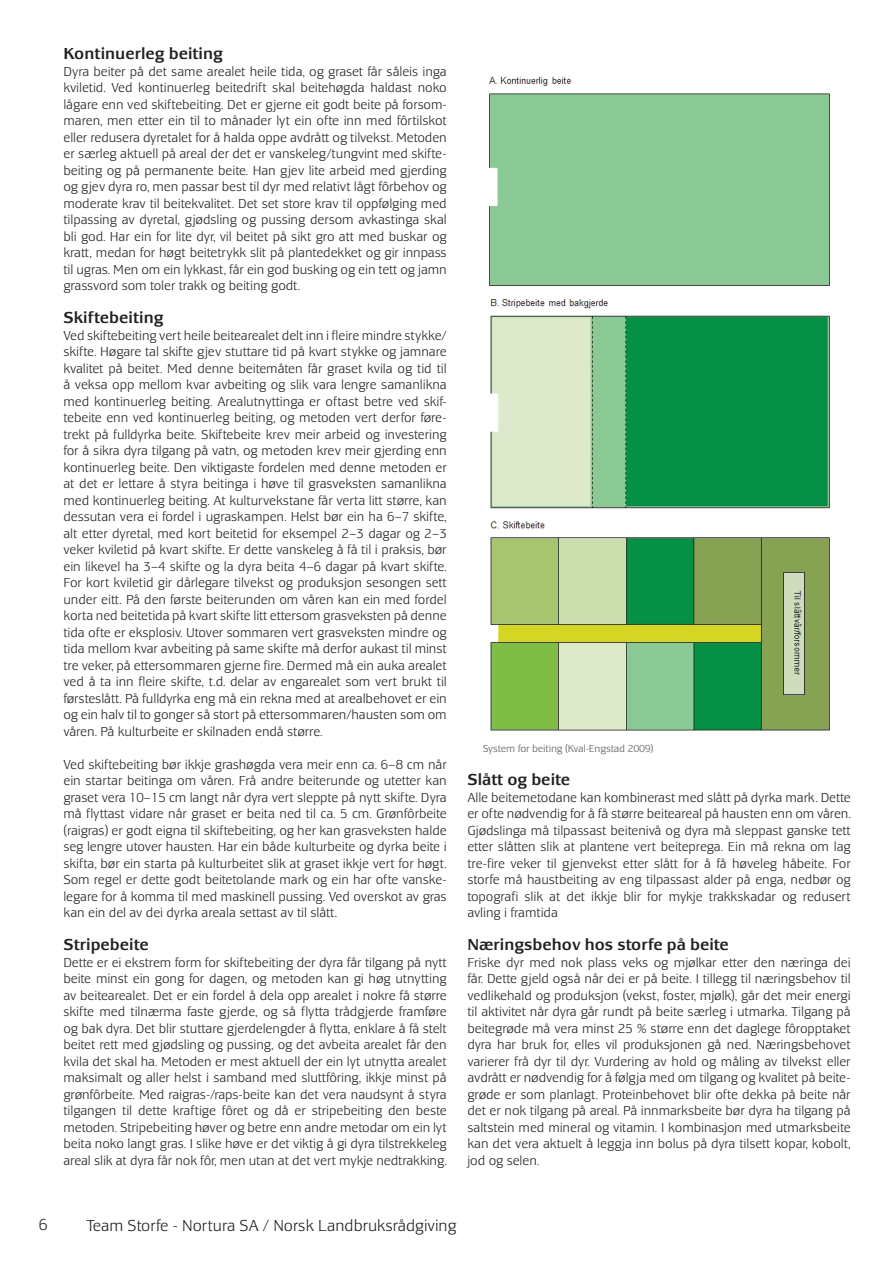
<style>
.page{position:relative;width:893px;height:1263px;background:#fff}
.page>*{position:absolute;margin:0;border:0;box-sizing:border-box;transform-origin:0 0}
.t1{font:16.5px "Lesmore Medium TF";letter-spacing:.04em;color:#231f20}
.t2{font:16.5px "Lesmore Light TF";letter-spacing:.04em;color:#231f20}
.t3{font:13.5px/16.5px "Lesmore Light TF";letter-spacing:.04em;color:#231f20;text-align:justify}
.t4{font:10.5px "Lesmore Light TF";letter-spacing:.04em;color:#55565a}
</style>
<div class="page">
<img style="left:488px;top:76px;width:342px;height:655px">
<p class="t1" style="left:64px;top:44px;width:160px">Kontinuerleg beiting</p>
<p class="t3" style="left:64px;top:63px;width:384px">Dyra beiter på det same arealet heile tida, og graset får såleis inga kviletid. Ved kontinuerleg beitedrift skal beitehøgda haldast noko lågare enn ved skiftebeiting. Det er gjerne eit godt beite på forsom&shy;maren, men etter ein til to månader lyt ein ofte inn med fôrtilskot eller redusera dyretalet for å halda oppe avdrått og tilvekst. Metoden er særleg aktuell på areal der det er vanskeleg/tungvint med skifte&shy;beiting og på permanente beite. Han gjev lite arbeid med gjerding og gjev dyra ro, men passar best til dyr med relativt lågt fôrbehov og moderate krav til beitekvalitet. Det set store krav til oppfølging med tilpassing av dyretal, gjødsling og pussing dersom avkastinga skal bli god. Har ein for lite dyr, vil beitet på sikt gro att med buskar og kratt, medan for høgt beitetrykk slit på plantedekket og gir innpass til ugras. Men om ein lykkast, får ein god busking og ein tett og jamn grassvord som toler trakk og beiting godt.</p>
<p class="t1" style="left:64px;top:308px;width:101px">Skiftebeiting</p>
<p class="t3" style="left:64px;top:327px;width:384px">Ved skiftebeiting vert heile beitearealet delt inn i fleire mindre stykke/ skifte. Høgare tal skifte gjev stuttare tid på kvart stykke og jamnare kvalitet på beitet. Med denne beitemåten får graset kvila og tid til å veksa opp mellom kvar avbeiting og slik vara lengre samanlikna med kontinuerleg beiting. Arealutnyttinga er oftast betre ved skif&shy;tebeite enn ved kontinuerleg beiting, og metoden vert derfor føre&shy;trekt på fulldyrka beite. Skiftebeite krev meir arbeid og investering for å sikra dyra tilgang på vatn, og metoden krev meir gjerding enn kontinuerleg beite. Den viktigaste fordelen med denne metoden er at det er lettare å styra beitinga i høve til grasveksten samanlikna med kontinuerleg beiting. At kulturvekstane får verta litt større, kan dessutan vera ei fordel i ugraskampen. Helst bør ein ha 6–7 skifte, alt etter dyretal, med kort beitetid for eksempel 2–3 dagar og 2–3 veker kviletid på kvart skifte. Er dette vanskeleg å få til i praksis, bør ein likevel ha 3–4 skifte og la dyra beita 4–6 dagar på kvart skifte.<br>For kort kviletid gir dårlegare tilvekst og produksjon sesongen sett under eitt. På den første beiterunden om våren kan ein med fordel korta ned beitetida på kvart skifte litt ettersom grasveksten på denne tida ofte er eksplosiv. Utover sommaren vert grasveksten mindre og tida mellom kvar avbeiting på same skifte må derfor aukast til minst tre veker, på ettersommaren gjerne fire. Dermed må ein auka arealet ved å ta inn fleire skifte, t.d. delar av engarealet som vert brukt til førsteslått. På fulldyrka eng må ein rekna med at arealbehovet er ein og ein halv til to gonger så stort på ettersommaren/hausten som om våren. På kulturbeite er skilnaden endå større.</p>
<p class="t3" style="left:64px;top:756px;width:384px">Ved skiftebeiting bør ikkje grashøgda vera meir enn ca. 6–8 cm når ein startar beitinga om våren. Frå andre beiterunde og utetter kan graset vera 10–15 cm langt når dyra vert sleppte på nytt skifte. Dyra må flyttast vidare når graset er beita ned til ca. 5 cm. Grønfôrbeite (raigras) er godt eigna til skiftebeiting, og her kan grasveksten halde seg lengre utover hausten. Har ein både kulturbeite og dyrka beite i skifta, bør ein starta på kulturbeitet slik at graset ikkje vert for høgt.<br>Som regel er dette godt beitetolande mark og ein har ofte vanske&shy;legare for å komma til med maskinell pussing. Ved overskot av gras kan ein del av dei dyrka areala settast av til slått.</p>
<p class="t1" style="left:64px;top:935px;width:86px">Stripebeite</p>
<p class="t3" style="left:64px;top:954px;width:384px">Dette er ei ekstrem form for skiftebeiting der dyra får tilgang på nytt beite minst ein gong for dagen, og metoden kan gi høg utnytting av beitearealet. Det er ein fordel å dela opp arealet i nokre få større skifte med tilnærma faste gjerde, og så flytta trådgjerde framføre og bak dyra. Det blir stuttare gjerdelengder å flytta, enklare å få stelt beitet rett med gjødsling og pussing, og det avbeita arealet får den kvila det skal ha. Metoden er mest aktuell der ein lyt utnytta arealet maksimalt og aller helst i samband med sluttfôring, ikkje minst på grønfôrbeite. Med raigras-/raps-beite kan det vera naudsynt å styra tilgangen til dette kraftige fôret og då er stripebeiting den beste metoden. Stripebeiting høver og betre enn andre metodar om ein lyt beita noko langt gras. I slike høve er det viktig å gi dyra tilstrekkeleg areal slik at dyra får nok fôr, men utan at det vert mykje nedtrakking.</p>
<p class="t4" style="left:483px;top:742px;width:172px">System for beiting (Kval-Engstad 2009)</p>
<p class="t1" style="left:468px;top:770px;width:104px">Slått og beite</p>
<p class="t3" style="left:468px;top:789px;width:384px">Alle beitemetodane kan kombinerast med slått på dyrka mark. Dette er ofte nødvendig for å få større beiteareal på hausten enn om våren.<br>Gjødslinga må tilpassast beitenivå og dyra må sleppast ganske tett etter slåtten slik at plantene vert beiteprega. Ein må rekna om lag tre-fire veker til gjenvekst etter slått for å få høveleg håbeite. For storfe må haustbeiting av eng tilpassast alder på enga, nedbør og topografi slik at det ikkje blir for mykje trakkskadar og redusert avling i framtida</p>
<p class="t1" style="left:468px;top:935px;width:262px">Næringsbehov hos storfe på beite</p>
<p class="t3" style="left:468px;top:954px;width:384px">Friske dyr med nok plass veks og mjølkar etter den næringa dei får. Dette gjeld også når dei er på beite. I tillegg til næringsbehov til vedlikehald og produksjon (vekst, foster, mjølk), går det meir energi til aktivitet når dyra går rundt på beite særleg i utmarka. Tilgang på beitegrøde må vera minst 25 % større enn det daglege fôropptaket dyra har bruk for, elles vil produksjonen gå ned. Næringsbehovet varierer frå dyr til dyr. Vurdering av hold og måling av tilvekst eller avdrått er nødvendig for å følgja med om tilgang og kvalitet på beite&shy;grøde er som planlagt. Proteinbehovet blir ofte dekka på beite når det er nok tilgang på areal. På innmarksbeite bør dyra ha tilgang på saltstein med mineral og vitamin. I kombinasjon med utmarksbeite kan det vera aktuelt å leggja inn bolus på dyra tilsett kopar, kobolt, jod og selen.</p>
<p class="t2" style="left:39px;top:1215px;width:10px">6</p>
<p class="t2" style="left:87px;top:1216px;width:371px">Team Storfe - Nortura SA / Norsk Landbruksrådgiving</p>
</div>
